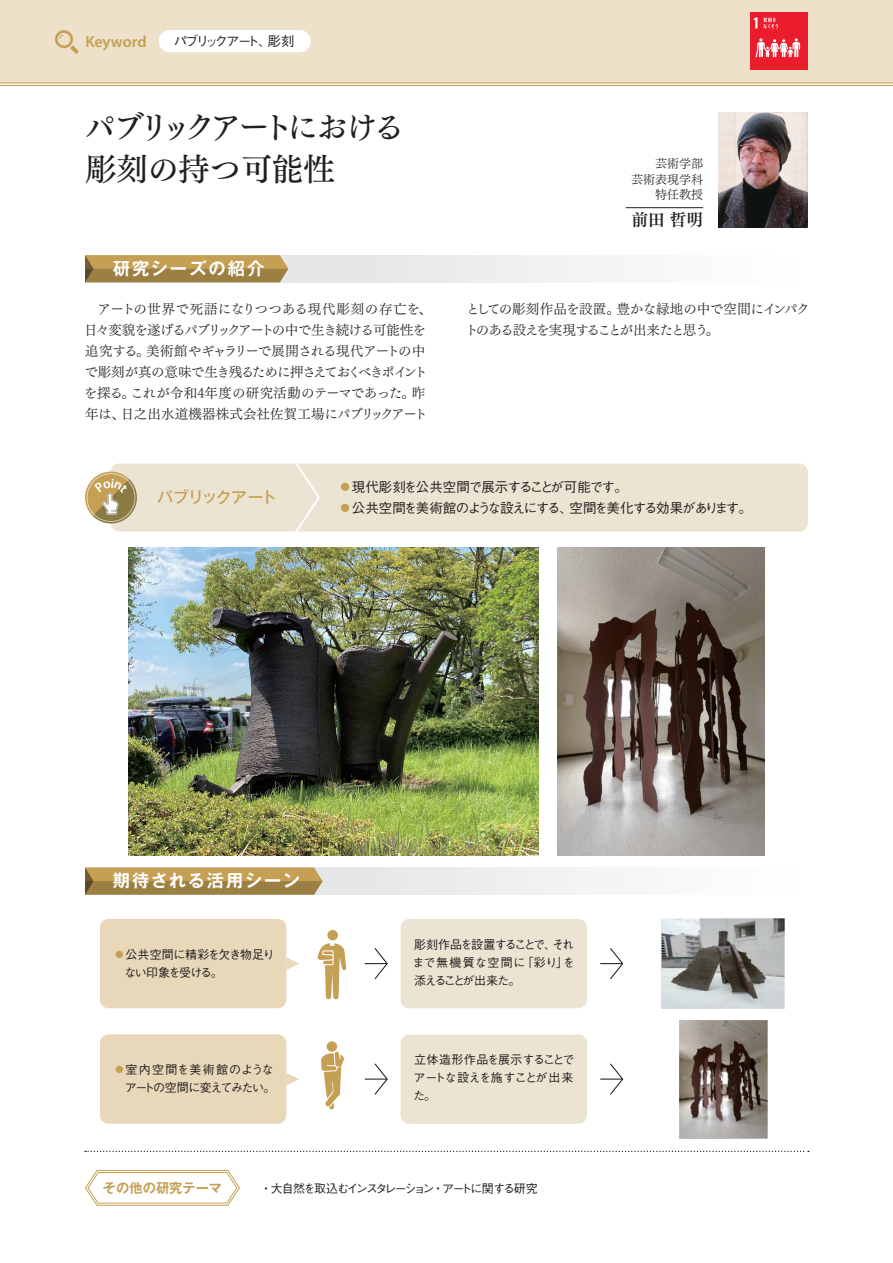
<style>
.page{position:relative;width:893px;height:1263px;background:#fff}
.page>*{position:absolute;margin:0;border:0;box-sizing:border-box;transform-origin:0 0}
.t1{font:31.5px/42px "Tsuku Min Pr 5 N D";letter-spacing:-.085em;color:#231f20}
.t2{font:700 17.25px "Gothic MB101 Pro De";letter-spacing:.095em;color:#fff}
.t3{font:700 17.25px "Gothic MB101 Pro De";letter-spacing:.115em;color:#fff}
.t4{font:16.65px "Tsuku Min Pr 5 N B";color:#231f20}
.t5{font:600 15.9px "Myriad Pro";letter-spacing:-.005em;color:#c59f53}
.t6{font:500 15.75px "Gothic MB101 Pro";letter-spacing:-.045em;color:#c59f53}
.t7{font:13.5px "Tsuku Min Pr 5 N R";letter-spacing:-.085em;color:#231f20}
.t8{font:500 13.5px "Gothic BBB Pro";letter-spacing:-.105em;color:#231f20}
.t9{font:13.5px "Tsuku Min Pr 5 N R";letter-spacing:-.045em;color:#231f20}
.t10{font:13.5px/21px "Tsuku Min Pr 5 N R";letter-spacing:.01em;color:#231f20}
.t11{font:13.5px "Tsuku Min Pr 5 N R";letter-spacing:-.02em;color:#231f20}
.t12{font:13.5px "Tsuku Min Pr 5 N R";letter-spacing:.02em;color:#231f20}
.t13{font:500 13.5px "Gothic BBB Pro";letter-spacing:-.085em;color:#231f20}
.t14{font:13.5px "Tsuku Min Pr 5 N R";color:#231f20}
.t15{font:13.5px "Tsuku Min Pr 5 N R";letter-spacing:-.12em;color:#231f20}
.t16{font:700 13.35px "Gothic MB101 Pro De";color:#c59f53}
.t17{font:500 13.35px "Gothic BBB Pro";letter-spacing:-.195em;color:#231f20}
.t18{font:500 13.35px "Gothic BBB Pro";letter-spacing:-.175em;color:#231f20}
.t19{font:500 12px/18px "Gothic BBB Pro";letter-spacing:-.085em;color:#231f20;text-align:justify}
.t20{font:500 12px/18px "Gothic BBB Pro";letter-spacing:-.04em;color:#231f20;text-align:right}
.t21{font:500 12px/18px "Gothic BBB Pro";letter-spacing:-.015em;color:#231f20}
.t22{font:500 12px "Gothic BBB Pro";letter-spacing:-.145em;color:#231f20}
.t23{font:12px/15.8px "Tsuku Min Pr 5 N R";color:#231f20;text-align:right}
.t24{font:500 12px "Gothic BBB Pro";letter-spacing:-.11em;color:#231f20}
.t25{font:500 12px "Gothic BBB Pro";letter-spacing:-.105em;color:#231f20}
.s1{color:#c59f53}
</style>
<div class="page">
<div style="left:0;top:0;width:893px;height:83px;background:#ede1ca"></div>
<hr style="left:0;top:82px;width:893px;height:1px;background:#c59f53">
<hr style="left:0;top:85px;width:893px;height:1px;background:#c59f53">
<svg style="left:55px;top:30px;width:24px;height:24px"></svg>
<svg style="left:85px;top:1170px;width:155px;height:36px"></svg>
<div style="left:401px;top:1034px;width:186px;height:90px;background:#ece4d3;border-radius:9px"></div>
<div style="left:100px;top:1034px;width:186px;height:90px;background:#e8d8b9;border-radius:9px"></div>
<svg style="left:286px;top:1073px;width:13px;height:12px"></svg>
<svg style="left:365px;top:1063px;width:23px;height:32px"></svg>
<svg style="left:600px;top:1063px;width:24px;height:32px"></svg>
<div style="left:401px;top:919px;width:186px;height:89px;background:#ece4d3;border-radius:9px"></div>
<div style="left:100px;top:919px;width:186px;height:89px;background:#e8d8b9;border-radius:9px"></div>
<svg style="left:286px;top:957px;width:13px;height:13px"></svg>
<svg style="left:365px;top:948px;width:23px;height:32px"></svg>
<svg style="left:600px;top:948px;width:24px;height:32px"></svg>
<div style="left:85px;top:867px;width:723px;height:28px;background:#f2f3f4"></div>
<svg style="left:85px;top:867px;width:238px;height:28px;background:#b19151"></svg>
<svg style="left:288px;top:255px;width:322px;height:27px"></svg>
<svg style="left:85px;top:255px;width:203px;height:27px;background:#b0904e"></svg>
<div style="left:111px;top:463px;width:697px;height:68px;background:#ece4d3;border-radius:9px"></div>
<svg style="left:291px;top:463px;width:30px;height:69px"></svg>
<svg style="left:85px;top:472px;width:52px;height:51px"></svg>
<div style="left:87px;top:473px;width:48px;height:49px;border:1px solid #fff;border-radius:50%"></div>
<svg style="left:85px;top:1151px;width:724px;height:1px"></svg>
<div style="left:159px;top:30px;width:152px;height:22px;background:#fff;border-radius:11px"></div>
<hr style="left:626px;top:207px;width:77px;height:1px;background:#231f20">
<img style="left:719px;top:113px;width:89px;height:114px">
<div style="left:327px;top:1041px;width:10px;height:11px;background:#c59f53;border-radius:50%"></div>
<svg style="left:321px;top:1051px;width:23px;height:58px"></svg>
<div style="left:327px;top:930px;width:11px;height:10px;background:#c59f53;border-radius:50%"></div>
<svg style="left:318px;top:943px;width:28px;height:56px"></svg>
<img style="left:128px;top:548px;width:411px;height:307px">
<img style="left:558px;top:548px;width:206px;height:307px">
<img style="left:662px;top:918px;width:122px;height:90px">
<img style="left:679px;top:1020px;width:88px;height:119px">
<div style="left:750px;top:12px;width:58px;height:58px;background:#eb1c2c"></div>
<svg style="left:754px;top:17px;width:3px;height:11px"></svg>
<svg style="left:755px;top:38px;width:45px;height:20px"></svg>
<svg style="left:763px;top:18px;width:15px;height:11px"></svg>
<svg style="left:93px;top:478px;width:44px;height:45px;background:#b5a06e"></svg>
<h3 class="t5" style="left:85px;top:31px;width:63px">Keyword</h3>
<p class="t17" style="left:174px;top:30px;width:99px">パブリックアート、</p>
<p class="t18" style="left:268px;top:30px;width:28px">彫刻</p>
<h1 class="t1" style="left:84px;top:103px;width:322px">パブリックアートにおける彫刻の持つ可能性</h1>
<h2 class="t3" style="left:113px;top:254px;width:153px">研究シーズの紹介</h2>
<p class="t12" style="left:98px;top:297px;width:336px">アートの世界で死語になりつつある現代彫刻の存亡を、</p>
<p class="t7" style="left:84px;top:318px;width:343px">日々変貌を遂げるパブリックアートの中で生き続ける可能性を</p>
<p class="t9" style="left:146px;top:339px;width:280px">美術館やギャラリーで展開される現代アートの中</p>
<p class="t9" style="left:85px;top:339px;width:66px">追究する。</p>
<p class="t7" style="left:84px;top:360px;width:345px">で彫刻が真の意味で生き残るために押さえておくべきポイント</p>
<p class="t9" style="left:412px;top:381px;width:15px">昨</p>
<p class="t14" style="left:130px;top:381px;width:286px">これが令和4年度の研究活動のテーマであった。</p>
<p class="t10" style="left:121px;top:381px;width:308px;text-indent:-37px">を探る。<br>日之出水道機器株式会社佐賀工場にパブリックアート</p>
<p class="t9" style="left:85px;top:402px;width:42px">年は、</p>
<p class="t23" style="left:631px;top:154px;width:73px">芸術学部<br>芸術表現学科特任教授</p>
<h3 class="t4" style="left:631px;top:205px;width:73px">前田哲明</h3>
<p class="t11" style="left:616px;top:297px;width:195px">豊かな緑地の中で空間にインパク</p>
<p class="t11" style="left:466px;top:297px;width:155px">としての彫刻作品を設置。</p>
<p class="t15" style="left:465px;top:318px;width:245px">トのある設えを実現することが出来たと思う</p>
<p class="t9" style="left:706px;top:318px;width:15px">。</p>
<h3 class="t6" style="left:157px;top:484px;width:121px">パブリックアート</h3>
<p class="t13" style="left:338px;top:476px;width:291px"><span class="s1">●</span>現代彫刻を公共空間で展示することが可能です。</p>
<p class="t8" style="left:338px;top:497px;width:236px"><span class="s1">●</span>公共空間を美術館のような設えにする、</p>
<p class="t8" style="left:569px;top:497px;width:184px">空間を美化する効果があります。</p>
<h2 class="t2" style="left:113px;top:866px;width:189px">期待される活用シーン</h2>
<p class="t19" style="left:124px;top:944px;width:152px;text-indent:-11px"><span class="s1">●</span>公共空間に精彩を欠き物足りない印象を受ける。</p>
<p class="t24" style="left:414px;top:935px;width:144px">彫刻作品を設置することで、</p>
<p class="t19" style="left:552px;top:934px;width:24px">それ</p>
<p class="t19" style="left:522px;top:952px;width:37px">「彩り</p>
<p class="t19" style="left:556px;top:952px;width:13px">」</p>
<p class="t21" style="left:413px;top:952px;width:114px">まで無機質な空間に添えることが出来た。</p>
<p class="t19" style="left:563px;top:952px;width:13px">を</p>
<p class="t20" style="left:113px;top:1059px;width:164px"><span class="s1">●</span>室内空間を美術館のようなアートの空間に変えてみたい。</p>
<p class="t19" style="left:413px;top:1049px;width:163px">立体造形作品を展示することでアートな設えを施すことが出来た。</p>
<p class="t16" style="left:103px;top:1177px;width:121px">その他の研究テーマ</p>
<p class="t22" style="left:260px;top:1178px;width:176px">・大自然を取込むインスタレーション</p>
<p class="t25" style="left:442px;top:1178px;width:97px">アートに関する研究</p>
<p class="t19" style="left:432px;top:1177px;width:13px">・</p>
</div>
